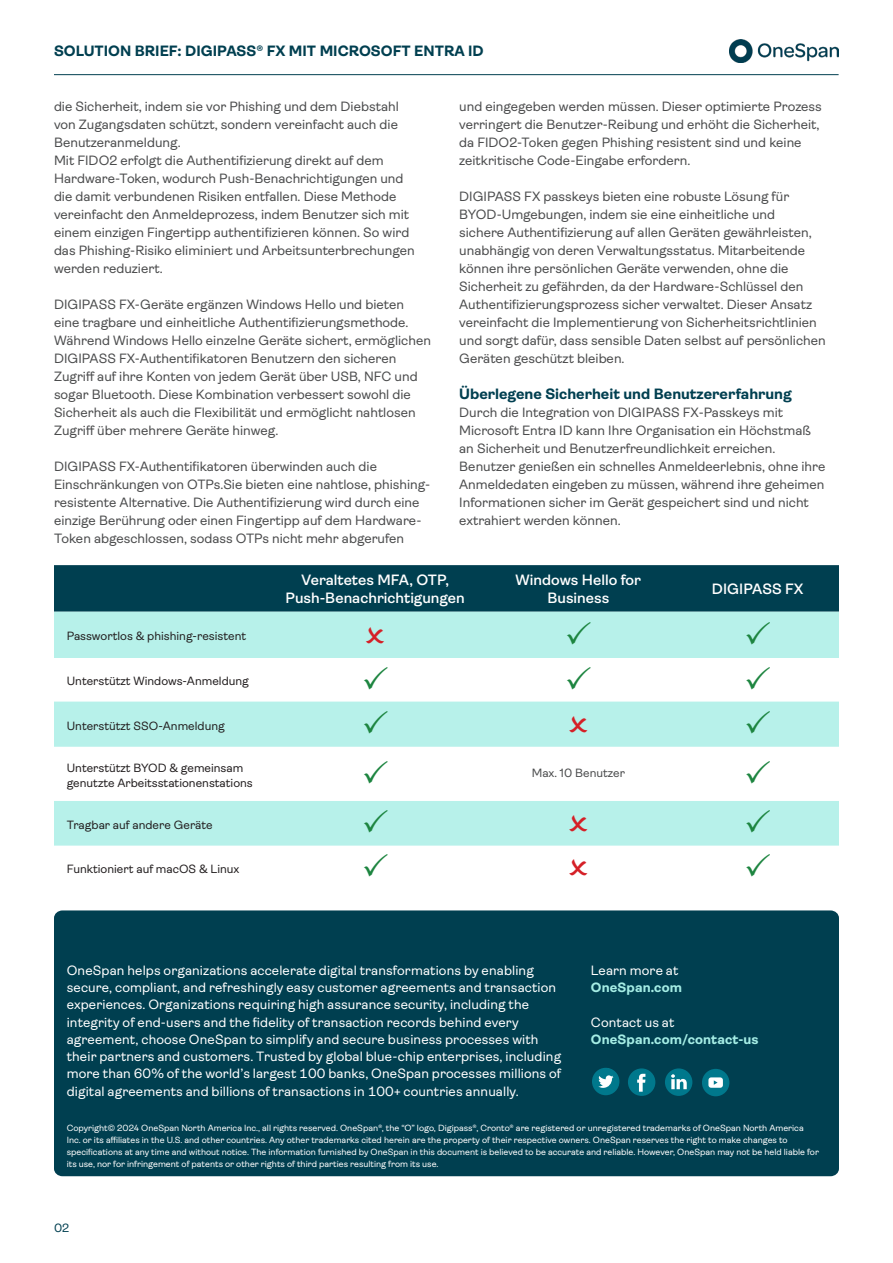
<style>
.page{position:relative;width:893px;height:1263px;background:#fff}
.page>*{position:absolute;margin:0;border:0;box-sizing:border-box;transform-origin:0 0}
.t1{font:600 15px/18px "Ambit";color:#fff;text-align:center}
.Secondary_Page_title{font:700 15px "Ambit";color:#003f50}
.Text_body{font:700 15px "Ambit";color:#003f50}
.Text_body-2{font:13.5px/18px "Ambit";color:#4b4c4d}
.Boiler_plate_body{font:13.5px/17.2px "Ambit";letter-spacing:.01em;color:#fff}
.Boiler_plate_body-2{font:700 13.5px/17.2px "Ambit";letter-spacing:.01em;color:#a5ede5}
.t2{font:12px/14.4px "Ambit";color:#231f20}
.Text_body-3{font:12px "Ambit";color:#4b4c4d}
.t3{font:12px "Ambit";color:#003f50}
.boilerplate_smallprint{font:9px/12px "Ambit";color:#fff}
.s1{font-weight:700;color:#a5ede5}
.s2{font-weight:400;color:#fff}
</style>
<div class="page">
<div style="left:54px;top:910px;width:785px;height:266px;background:#003f50;border-radius:8px"></div>
<div style="left:628px;top:1068px;width:27px;height:28px;background:#00788c;border-radius:50%"></div>
<svg style="left:637px;top:1074px;width:8px;height:18px"></svg>
<svg style="left:665px;top:1068px;width:27px;height:28px"></svg>
<div style="left:702px;top:1069px;width:27px;height:27px;background:#00788c;border-radius:50%"></div>
<svg style="left:708px;top:1077px;width:15px;height:11px"></svg>
<svg style="left:592px;top:1068px;width:27px;height:27px"></svg>
<img style="left:729px;top:39px;width:110px;height:24px">
<hr style="left:54px;top:74px;width:785px;height:1px;background:#003f50">
<div style="left:54px;top:565px;width:785px;height:47px;background:#003f50"></div>
<svg style="left:54px;top:612px;width:785px;height:234px;fill:#b7f1ea"></svg>
<svg style="left:366px;top:626px;width:18px;height:17px"></svg>
<svg style="left:567px;top:621px;width:24px;height:23px"></svg>
<svg style="left:746px;top:621px;width:24px;height:23px"></svg>
<svg style="left:364px;top:666px;width:24px;height:23px"></svg>
<svg style="left:567px;top:666px;width:24px;height:23px"></svg>
<svg style="left:746px;top:666px;width:24px;height:23px"></svg>
<svg style="left:364px;top:710px;width:24px;height:23px"></svg>
<svg style="left:569px;top:716px;width:18px;height:16px"></svg>
<svg style="left:746px;top:710px;width:24px;height:23px"></svg>
<svg style="left:364px;top:760px;width:24px;height:23px"></svg>
<svg style="left:746px;top:760px;width:24px;height:23px"></svg>
<svg style="left:364px;top:809px;width:24px;height:23px"></svg>
<svg style="left:569px;top:815px;width:18px;height:16px"></svg>
<svg style="left:746px;top:809px;width:24px;height:23px"></svg>
<p class="Secondary_Page_title" style="left:54px;top:43px;width:431px">SOLUTION BRIEF: DIGIPASS® FX MIT MICROSOFT ENTRA ID</p>
<p class="Text_body-2" style="left:54px;top:97px;width:346px;text-align:justify">die Sicherheit, indem sie vor Phishing und dem Diebstahl von Zugangsdaten schützt, sondern vereinfacht auch die Benutzeranmeldung.</p>
<p class="Text_body-2" style="left:54px;top:151px;width:362px">Mit FIDO2 erfolgt die Authentifizierung direkt auf dem Hardware-Token, wodurch Push-Benachrichtigungen und die damit verbundenen Risiken entfallen. Diese Methode vereinfacht den Anmeldeprozess, indem Benutzer sich mit einem einzigen Fingertipp authentifizieren können. So wird das Phishing-Risiko eliminiert und Arbeitsunterbrechungen werden reduziert.</p>
<p class="Text_body-2" style="left:54px;top:295px;width:378px">DIGIPASS FX-Geräte ergänzen Windows Hello und bieten eine tragbare und einheitliche Authentifizierungsmethode.<br>Während Windows Hello einzelne Geräte sichert, ermöglichen DIGIPASS FX-Authentifikatoren Benutzern den sicheren Zugriff auf ihre Konten von jedem Gerät über USB, NFC und sogar Bluetooth. Diese Kombination verbessert sowohl die Sicherheit als auch die Flexibilität und ermöglicht nahtlosen Zugriff über mehrere Geräte hinweg.</p>
<p class="Text_body-2" style="left:54px;top:457px;width:378px">DIGIPASS FX-Authentifikatoren überwinden auch die Einschränkungen von OTPs.Sie bieten eine nahtlose, phishing&shy;resistente Alternative. Die Authentifizierung wird durch eine einzige Berührung oder einen Fingertipp auf dem Hardware-Token abgeschlossen, sodass OTPs nicht mehr abgerufen</p>
<p class="Text_body-2" style="left:459px;top:97px;width:364px">und eingegeben werden müssen. Dieser optimierte Prozess verringert die Benutzer-Reibung und erhöht die Sicherheit, da FIDO2-Token gegen Phishing resistent sind und keine zeitkritische Code-Eingabe erfordern.</p>
<p class="Text_body-2" style="left:459px;top:187px;width:368px">DIGIPASS FX passkeys bieten eine robuste Lösung für BYOD-Umgebungen, indem sie eine einheitliche und<br>sichere Authentifizierung auf allen Geräten gewährleisten, unabhängig von deren Verwaltungsstatus. Mitarbeitende können ihre persönlichen Geräte verwenden, ohne die Sicherheit zu gefährden, da der Hardware-Schlüssel den Authentifizierungsprozess sicher verwaltet. Dieser Ansatz vereinfacht die Implementierung von Sicherheitsrichtlinien und sorgt dafür, dass sensible Daten selbst auf persönlichen Geräten geschützt bleiben.</p>
<p class="Text_body" style="left:459px;top:385px;width:334px">Überlegene Sicherheit und Benutzererfahrung</p>
<p class="Text_body-2" style="left:459px;top:403px;width:368px">Durch die Integration von DIGIPASS FX-Passkeys mit Microsoft Entra ID kann Ihre Organisation ein Höchstmaß an Sicherheit und Benutzerfreundlichkeit erreichen.<br>Benutzer genießen ein schnelles Anmeldeerlebnis, ohne ihre Anmeldedaten eingeben zu müssen, während ihre geheimen Informationen sicher im Gerät gespeichert sind und nicht extrahiert werden können.</p>
<p class="t1" style="left:285px;top:571px;width:181px">Veraltetes MFA, OTP,<br>Push-Benachrichtigungen</p>
<p class="t1" style="left:516px;top:571px;width:127px">Windows Hello for<br>Business</p>
<p class="t1" style="left:712px;top:580px;width:93px">DIGIPASS FX</p>
<p class="t2" style="left:67px;top:629px;width:181px">Passwortlos &amp; phishing-resistent</p>
<p class="t2" style="left:67px;top:674px;width:184px">Unterstützt Windows-Anmeldung</p>
<p class="t2" style="left:67px;top:718px;width:159px">Unterstützt SSO-Anmeldung</p>
<p class="t2" style="left:67px;top:761px;width:188px">Unterstützt BYOD &amp; gemeinsam genutzte Arbeitsstationenstations</p>
<p class="Text_body-3" style="left:532px;top:766px;width:95px">Max. 10 Benutzer</p>
<p class="t2" style="left:67px;top:817px;width:147px">Tragbar auf andere Geräte</p>
<p class="t2" style="left:67px;top:862px;width:174px">Funktioniert auf macOS &amp; Linux</p>
<p class="Boiler_plate_body" style="left:67px;top:962px;width:496px">OneSpan helps organizations accelerate digital transformations by enabling secure, compliant, and refreshingly easy customer agreements and transaction experiences. Organizations requiring high assurance security, including the integrity of end-users and the fidelity of transaction records behind every agreement, choose OneSpan to simplify and secure business processes with their partners and customers. Trusted by global blue-chip enterprises, including more than 60% of the world’s largest 100 banks, OneSpan processes millions of digital agreements and billions of transactions in 100+ countries annually.</p>
<p class="Boiler_plate_body" style="left:591px;top:962px;width:93px">Learn more at<br><span class="s1">OneSpan.com</span></p>
<p class="Boiler_plate_body-2" style="left:591px;top:1013px;width:169px"><span class="s2">Contact us at<br></span>OneSpan.com/contact-us</p>
<p class="boilerplate_smallprint" style="left:67px;top:1122px;width:754px">Copyright© 2024 OneSpan North America Inc., all rights reserved. OneSpan®, the “O” logo, Digipass®, Cronto® are registered or unregistered trademarks of OneSpan North America Inc. or its affiliates in the U.S. and other countries. Any other trademarks cited herein are the property of their respective owners. OneSpan reserves the right to make changes to specifications at any time and without notice. The information furnished by OneSpan in this document is believed to be accurate and reliable. However, OneSpan may not be held liable for its use, nor for infringement of patents or other rights of third parties resulting from its use.</p>
<p class="t3" style="left:54px;top:1222px;width:17px">02</p>
</div>
